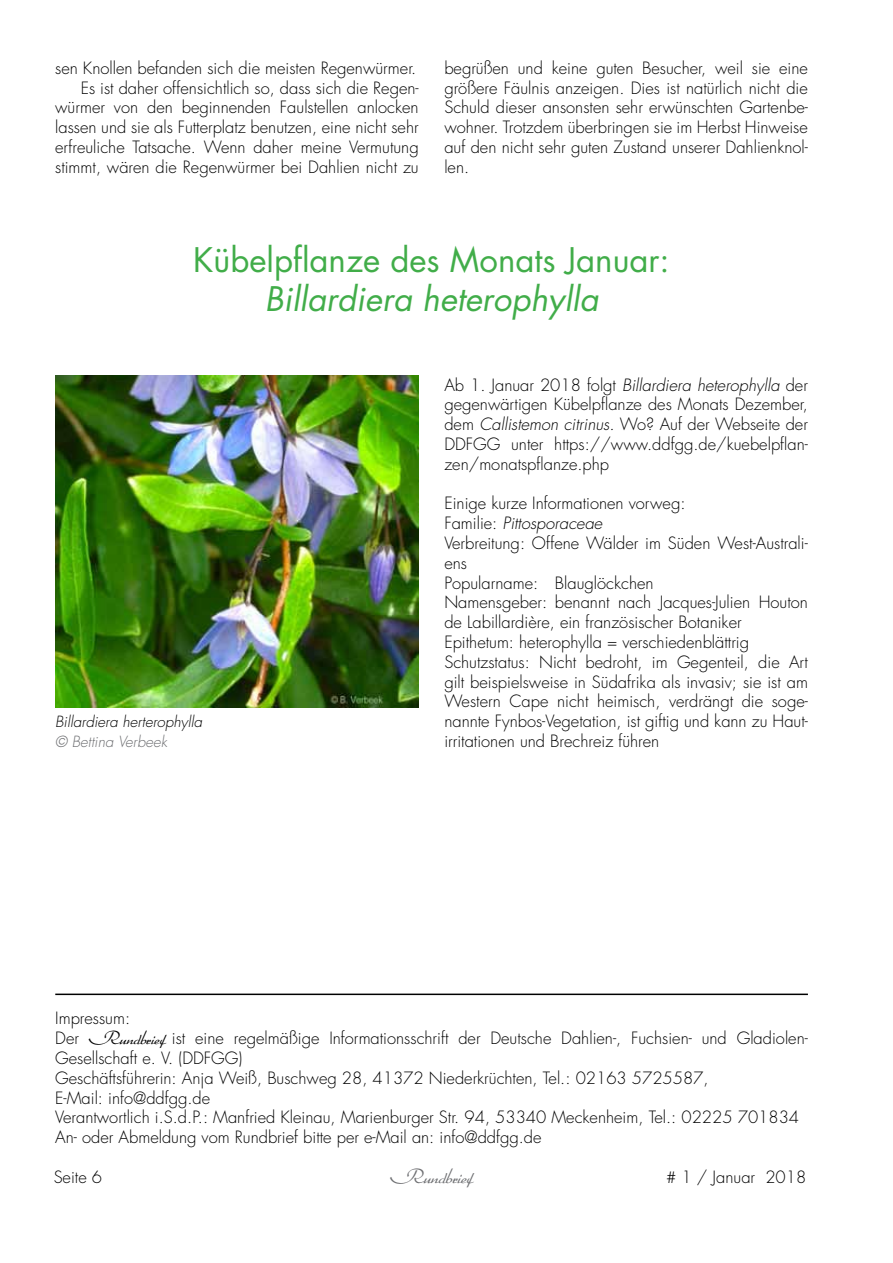
<style>
.page{position:relative;width:893px;height:1263px;background:#fff}
.page>*{position:absolute;margin:0;border:0;box-sizing:border-box;transform-origin:0 0}
.t1{font:33px "Futura Std";color:#41ad49}
.t2{font:italic 33px "Futura Std";color:#41ad49}
.t3{font:300 19.5px "Arabella Pro";color:#6d6e71}
.t4{font:300 16.5px/19.8px "Futura Std";color:#000}
.t5{font:italic 300 15px "Futura Std";color:#000}
.t6{font:italic 300 15px "Futura Std";color:#6d6e71}
.s1{font-style:italic}
.s2{font-family:"Arabella Pro";font-size:18px}
</style>
<div class="page">
<hr style="left:55px;top:993px;width:753px;height:2px;background:#000">
<img style="left:55px;top:375px;width:364px;height:332px">
<p class="t4" style="left:55px;top:58px;width:365px;text-align:right">sen Knollen befanden sich die meisten Regenwürmer.<br>Es ist daher offensichtlich so, dass sich die Regen&shy;würmer von den beginnenden Faulstellen anlocken lassen und sie als Futterplatz benutzen, eine nicht sehr erfreuliche Tatsache. Wenn daher meine Vermutung stimmt, wären die Regenwürmer bei Dahlien nicht zu</p>
<p class="t4" style="left:444px;top:58px;width:365px;text-align:justify">begrüßen und keine guten Besucher, weil sie eine größere Fäulnis anzeigen. Dies ist natürlich nicht die Schuld dieser ansonsten sehr erwünschten Gartenbe&shy;wohner. Trotzdem überbringen sie im Herbst Hinweise auf den nicht sehr guten Zustand unserer Dahlienknol&shy;len.</p>
<h1 class="t1" style="left:193px;top:239px;width:478px">Kübelpflanze des Monats Januar:</h1>
<h1 class="t2" style="left:265px;top:278px;width:335px">Billardiera heterophylla</h1>
<p class="t5" style="left:55px;top:713px;width:148px">Billardiera herterophylla</p>
<p class="t6" style="left:55px;top:732px;width:114px">© Bettina Verbeek</p>
<p class="t4" style="left:444px;top:375px;width:365px;text-align:justify">Ab 1. Januar 2018 folgt <span class="s1">Billardiera heterophylla</span> der gegenwärtigen Kübelpflanze des Monats Dezember, dem <span class="s1">Callistemon citrinus.</span> Wo? Auf der Webseite der DDFGG unter https://www.ddfgg.de/kuebelpflan&shy;zen/monatspflanze.php</p>
<p class="t4" style="left:444px;top:494px;width:365px">Einige kurze Informationen vorweg:<br>Familie: <span class="s1">Pittosporaceae<br></span>Verbreitung: Offene Wälder im Süden West-Australi&shy;ens<br>Popularname: Blauglöckchen<br>Namensgeber: benannt nach Jacques-Julien Houton de Labillardière, ein französischer Botaniker Epithetum: heterophylla = verschiedenblättrig Schutzstatus: Nicht bedroht, im Gegenteil, die Art gilt beispielsweise in Südafrika als invasiv; sie ist am Western Cape nicht heimisch, verdrängt die soge&shy;nannte Fynbos-Vegetation, ist giftig und kann zu Haut&shy;irritationen und Brechreiz führen</p>
<p class="t4" style="left:55px;top:1009px;width:754px">Impressum:<br>Der <span class="s2">Rundbrief</span> ist eine regelmäßige Informationsschrift der Deutsche Dahlien-, Fuchsien- und Gladiolen-Gesellschaft e. V. (DDFGG)<br>Geschäftsführerin: Anja Weiß, Buschweg 28, 41372 Niederkrüchten, Tel.: 02163 5725587,<br>E-Mail: info@ddfgg.de<br>Verantwortlich i.S.d.P.: Manfried Kleinau, Marienburger Str. 94, 53340 Meckenheim, Tel.: 02225 701834<br>An- oder Abmeldung vom Rundbrief bitte per e-Mail an: info@ddfgg.de</p>
<p class="t3" style="left:390px;top:1165px;width:84px">Rundbrief</p>
<p class="t4" style="left:54px;top:1167px;width:50px">Seite 6</p>
<p class="t4" style="left:666px;top:1167px;width:142px"># 1 / Januar 2018</p>
</div>
